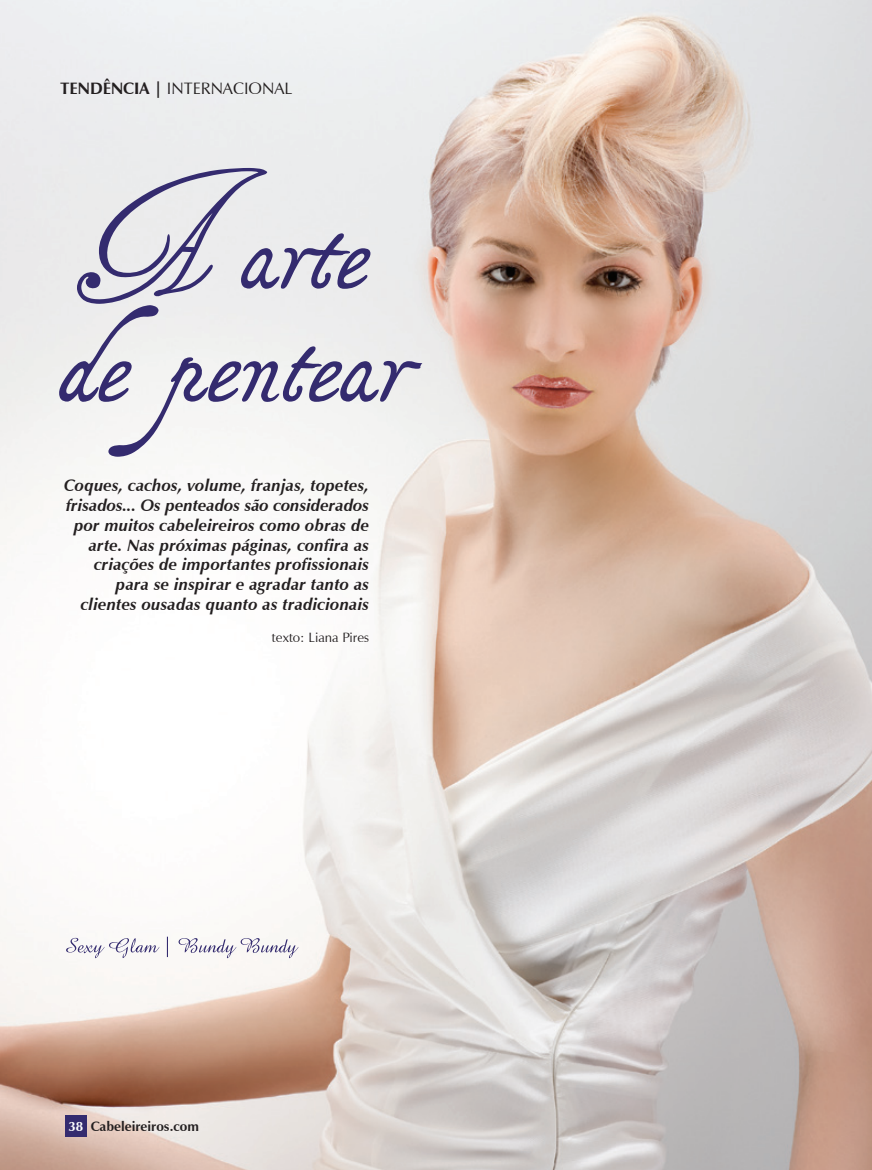
<style>
.page{position:relative;width:872px;height:1170px;background:#fff}
.page>*{position:absolute;margin:0;border:0;box-sizing:border-box;transform-origin:0 0}
.t1{font:italic 700 16.5px/19.8px "Zapf Humanist 601 BT";letter-spacing:.01em;color:#231f20;text-align:right}
.t2{font:16.5px "Zapf Humanist 601 BT";color:#231f20}
.t3{font:700 13.5px "Zapf Humanist 601 BT";color:#231f20}
.t4{font:13.5px "Zapf Humanist 601 BT";color:#231f20}
.s1{font-weight:700}
.s2{color:#fff}
</style>
<div class="page">
<img style="left:0;top:0;width:872px;height:1169px">
<svg style="left:66px;top:936px;width:232px;height:22px"></svg>
<div style="left:65px;top:1114px;width:22px;height:22px;background:#342b6f"></div>
<svg style="left:59px;top:305px;width:363px;height:151px;fill:#f0f1ef"></svg>
<svg style="left:77px;top:168px;width:293px;height:136px;background:#d0cfda"></svg>
<p class="t2" style="left:60px;top:78px;width:234px"><span class="s1">tendência |</span> internacional</p>
<p class="t1" style="left:64px;top:475px;width:306px">Coques, cachos, volume, franjas, topetes, frisados... Os penteados são considerados por muitos cabeleireiros como obras de arte. Nas próximas páginas, confira as criações de importantes profissionais para se inspirar e agradar tanto as clientes ousadas quanto as tradicionais</p>
<p class="t4" style="left:272px;top:629px;width:99px">texto: Liana Pires</p>
<p class="t3" style="left:68px;top:1117px;width:132px"><span class="s2">38</span> Cabeleireiros.com</p>
</div>
